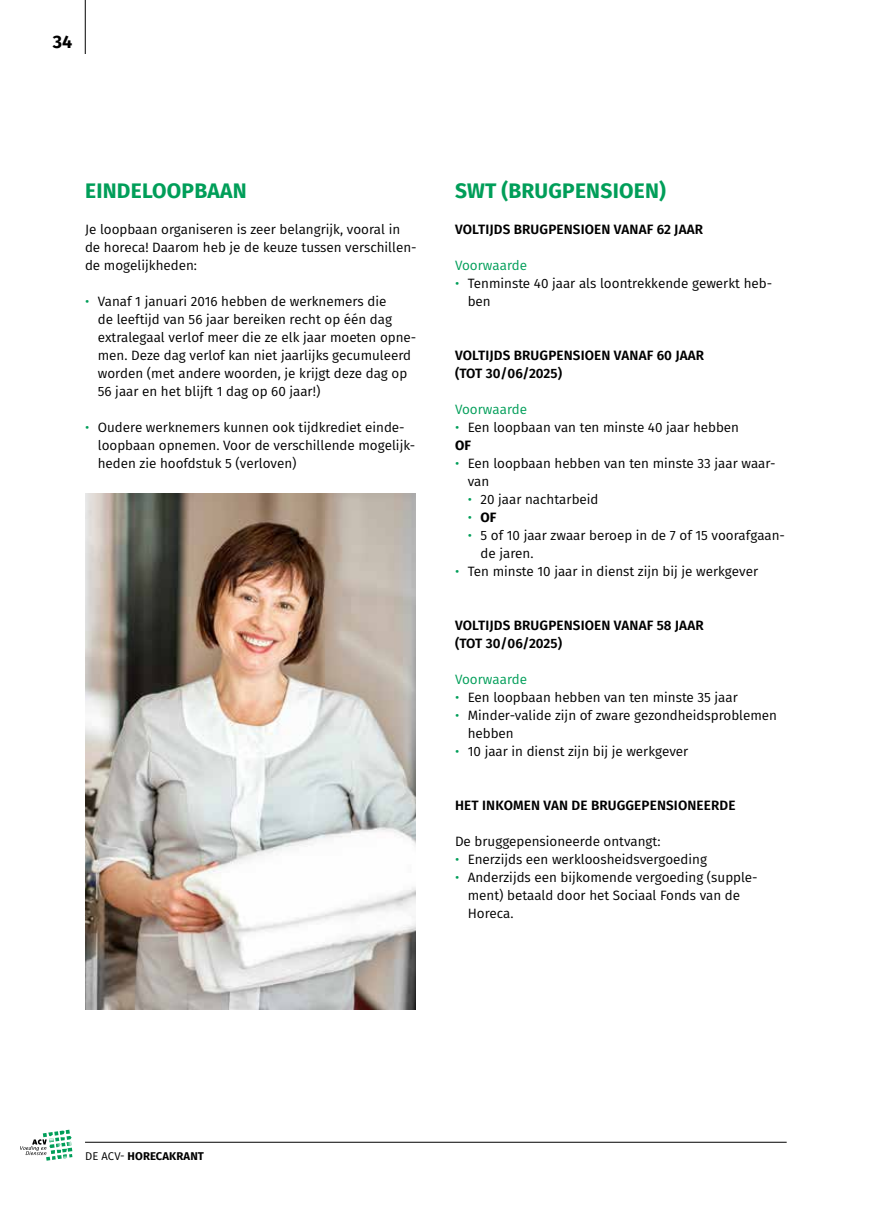
<style>
.page{position:relative;width:893px;height:1212px;background:#fff}
.page>*{position:absolute;margin:0;border:0;box-sizing:border-box;transform-origin:0 0}
.t1{font:700 21px "Fira Sans";letter-spacing:.01em;color:#009e59}
.t2{font:700 18px "Fira Sans";color:#000}
.t3{font:13.5px/18px "Fira Sans";color:#000}
.t4{font:600 13.5px/18px "Fira Sans";letter-spacing:.01em;color:#000}
.t5{font:13.5px "Fira Sans";color:#009e59}
.t6{font:700 13.5px "Fira Sans";color:#000}
.t7{font:700 11.25px "Fira Sans";letter-spacing:.01em;color:#000}
.s1{color:#009e59}
.s2{font-weight:700}
.s3{font-weight:400;color:#009e59}
.s4{font-weight:400}
</style>
<div class="page">
<hr style="left:85px;top:0;width:1px;height:54px;background:#000">
<svg style="left:20px;top:1130px;width:52px;height:31px"></svg>
<img style="left:85px;top:493px;width:331px;height:516px">
<hr style="left:85px;top:1142px;width:702px;height:1px;background:#000">
<h2 class="t2" style="left:53px;top:26px;width:21px">34</h2>
<h1 class="t1" style="left:85px;top:173px;width:163px">EINDELOOPBAAN</h1>
<p class="t3" style="left:85px;top:220px;width:333px">Je loopbaan organiseren is zeer belangrijk, vooral in de horeca! Daarom heb je de keuze tussen verschillen&shy;de mogelijkheden:</p>
<p class="t3" style="left:98px;top:292px;width:320px;text-indent:-13px"><span class="s1">•</span> Vanaf 1 januari 2016 hebben de werknemers die<br>de leeftijd van 56 jaar bereiken recht op één dag extralegaal verlof meer die ze elk jaar moeten opne&shy;men. Deze dag verlof kan niet jaarlijks gecumuleerd worden (met andere woorden, je krijgt deze dag op 56 jaar en het blijft 1 dag op 60 jaar!)</p>
<p class="t3" style="left:98px;top:418px;width:319px;text-indent:-13px"><span class="s1">•</span> Oudere werknemers kunnen ook tijdkrediet einde&shy;loopbaan opnemen. Voor de verschillende mogelijk&shy;heden zie hoofdstuk 5 (verloven)</p>
<h1 class="t1" style="left:455px;top:173px;width:212px">SWT (BRUGPENSIOEN)</h1>
<p class="t4" style="left:455px;top:220px;width:249px">VOLTIJDS BRUGPENSIOEN VANAF 62 JAAR</p>
<p class="t5" style="left:455px;top:255px;width:74px">Voorwaarde</p>
<p class="t3" style="left:468px;top:274px;width:306px;text-indent:-13px"><span class="s1">•</span> Tenminste 40 jaar als loontrekkende gewerkt heb&shy;ben</p>
<p class="t4" style="left:455px;top:346px;width:251px">VOLTIJDS BRUGPENSIOEN VANAF 60 JAAR (TOT 30/06/2025)</p>
<p class="t5" style="left:455px;top:399px;width:74px">Voorwaarde</p>
<p class="t3" style="left:455px;top:418px;width:286px"><span class="s1">•</span> Een loopbaan van ten minste 40 jaar hebben<br><span class="s2">OF</span></p>
<p class="t3" style="left:468px;top:454px;width:309px;text-indent:-13px"><span class="s1">•</span> Een loopbaan hebben van ten minste 33 jaar waar&shy;van</p>
<p class="t3" style="left:468px;top:490px;width:132px"><span class="s1">•</span> 20 jaar nachtarbeid</p>
<p class="t6" style="left:468px;top:506px;width:30px"><span class="s3">•</span> OF</p>
<p class="t3" style="left:480px;top:526px;width:306px;text-indent:-13px"><span class="s1">•</span> 5 of 10 jaar zwaar beroep in de 7 of 15 voorafgaan&shy;de jaren.</p>
<p class="t3" style="left:455px;top:562px;width:305px"><span class="s1">•</span> Ten minste 10 jaar in dienst zijn bij je werkgever</p>
<p class="t4" style="left:455px;top:615px;width:250px">VOLTIJDS BRUGPENSIOEN VANAF 58 JAAR (TOT 30/06/2025)</p>
<p class="t5" style="left:455px;top:669px;width:74px">Voorwaarde</p>
<p class="t3" style="left:455px;top:688px;width:284px"><span class="s1">•</span> Een loopbaan hebben van ten minste 35 jaar</p>
<p class="t3" style="left:468px;top:706px;width:311px;text-indent:-13px"><span class="s1">•</span> Minder-valide zijn of zware gezondheidsproblemen hebben</p>
<p class="t3" style="left:455px;top:742px;width:235px"><span class="s1">•</span> 10 jaar in dienst zijn bij je werkgever</p>
<p class="t4" style="left:455px;top:795px;width:282px">HET INKOMEN VAN DE BRUGGEPENSIONEERDE</p>
<p class="t3" style="left:455px;top:832px;width:207px">De bruggepensioneerde ontvangt:</p>
<p class="t3" style="left:455px;top:850px;width:254px"><span class="s1">•</span> Enerzijds een werkloosheidsvergoeding</p>
<p class="t3" style="left:468px;top:868px;width:291px;text-indent:-13px"><span class="s1">•</span> Anderzijds een bijkomende vergoeding (supple&shy;ment) betaald door het Sociaal Fonds van de<br>Horeca.</p>
<p class="t7" style="left:85px;top:1146px;width:120px"><span class="s4">DE ACV-</span> HORECAKRANT</p>
</div>
